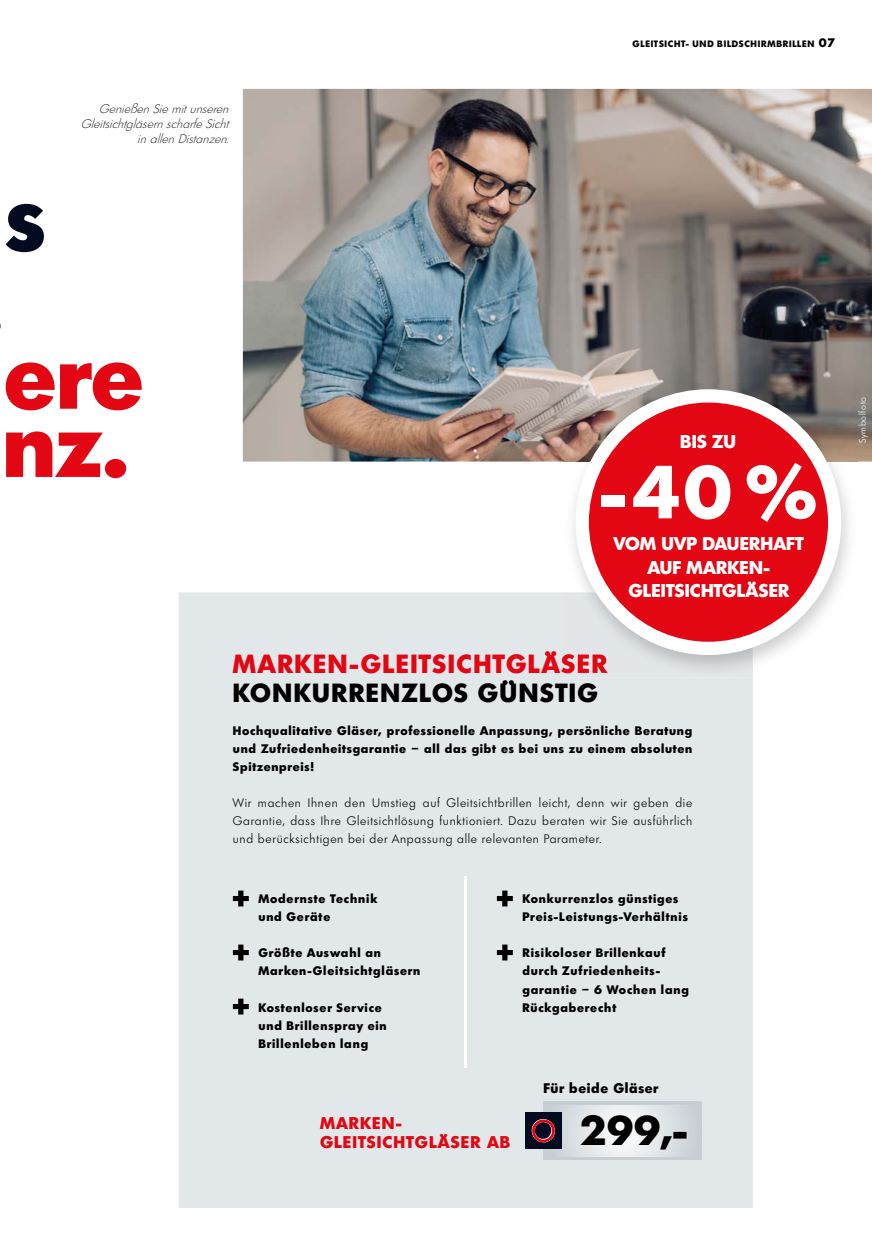
<style>
.page{position:relative;width:872px;height:1255px;background:#fff}
.page>*{position:absolute;margin:0;border:0;box-sizing:border-box;transform-origin:0 0}
.t1{font:800 92.25px "Limerick TS";color:#040b21}
.t2{font:800 91.35px/68.2px "Limerick TS";color:#e30613}
.t3{font:800 72.9px "Limerick TS";color:#fff}
.t4{font:800 40.5px "Limerick TS";color:#000}
.t5{font:800 25.5px "Limerick TS";letter-spacing:.06em;color:#e30613}
.t6{font:800 25.5px "Limerick TS";letter-spacing:.06em;color:#000}
.t7{font:800 18px/23.2px "Limerick TS";letter-spacing:.015em;color:#fff;text-align:center}
.t8{font:800 16.5px/19px "Limerick TS";letter-spacing:.065em;color:#e30613}
.t9{font:800 13.5px "Limerick TS";letter-spacing:.05em;color:#000}
.t10{font:800 12px/18px "Limerick TS";letter-spacing:.07em;color:#000}
.t11{font:300 12px/18px "Limerick TS";letter-spacing:.065em;color:#000;text-align:justify}
.t12{font:italic 200 12px/15px "Limerick TS";letter-spacing:.02em;color:#000;text-align:right}
.t13{font:800 9px "Limerick TS";letter-spacing:.085em;color:#000}
.t14{font:300 9px "Limerick TS";letter-spacing:.075em;color:#fff}
.s1{font-size:12px}
</style>
<div class="page">
<div style="left:179px;top:592px;width:574px;height:615px;background:#e2e7e9"></div>
<div style="left:233px;top:651px;width:331px;height:22px;background:#e2e7e9"></div>
<hr style="left:464px;top:875px;width:3px;height:192px;background:#fff">
<img style="left:243px;top:89px;width:629px;height:372px">
<img style="left:564px;top:383px;width:293px;height:279px">
<img style="left:564px;top:592px;width:189px;height:85px">
<img style="left:564px;top:651px;width:43px;height:22px">
<div style="left:575px;top:389px;width:266px;height:266px;background:#fff;border-radius:50%"></div>
<div style="left:589px;top:402px;width:239px;height:239px;background:#e30613;border-radius:50%"></div>
<div style="left:543px;top:1101px;width:159px;height:58px;background:#c7cfd4"></div>
<svg style="left:547px;top:1105px;width:139px;height:51px"></svg>
<div style="left:525px;top:1112px;width:37px;height:36px;background:#040b21"></div>
<svg style="left:532px;top:1119px;width:23px;height:23px"></svg>
<svg style="left:233px;top:890px;width:16px;height:16px"></svg>
<svg style="left:233px;top:944px;width:16px;height:16px"></svg>
<svg style="left:233px;top:998px;width:16px;height:16px"></svg>
<svg style="left:497px;top:890px;width:16px;height:16px"></svg>
<svg style="left:497px;top:944px;width:16px;height:16px"></svg>
<h1 class="t1" style="left:6px;top:157px;width:41px">s</h1>
<p class="t12" style="left:81px;top:102px;width:151px">Genießen Sie mit unseren<br>Gleitsichtgläsern scharfe Sicht in allen Distanzen.</p>
<p class="t13" style="left:632px;top:38px;width:204px">GLEITSICHT- UND BILDSCHIRMBRILLEN <span class="s1">07</span></p>
<h2 class="t2" style="left:2px;top:339px;width:143px">ere nz.</h2>
<h3 class="t7" style="left:680px;top:429px;width:57px">BIS ZU</h3>
<h3 class="t3" style="left:599px;top:444px;width:219px">-40 %</h3>
<h3 class="t7" style="left:614px;top:532px;width:191px">VOM UVP DAUERHAFT<br>AUF MARKEN-<br>GLEITSICHTGLÄSER</h3>
<h3 class="t5" style="left:233px;top:647px;width:376px">MARKEN-GLEITSICHTGLÄSER</h3>
<h3 class="t6" style="left:233px;top:676px;width:366px">KONKURRENZLOS GÜNSTIG</h3>
<p class="t10" style="left:233px;top:721px;width:461px;text-align:justify">Hochqualitative Gläser, professionelle Anpassung, persönliche Beratung und Zufriedenheitsgarantie – all das gibt es bei uns zu einem absoluten Spitzenpreis!</p>
<p class="t11" style="left:233px;top:794px;width:461px">Wir machen Ihnen den Umstieg auf Gleitsichtbrillen leicht, denn wir geben die Garantie, dass Ihre Gleitsichtlösung funktioniert. Dazu beraten wir Sie ausführlich und berücksichtigen bei der Anpassung alle relevanten Parameter.</p>
<p class="t10" style="left:258px;top:889px;width:120px">Modernste Technik und Geräte</p>
<p class="t10" style="left:258px;top:943px;width:163px">Größte Auswahl an<br>Marken-Gleitsichtgläsern</p>
<p class="t10" style="left:258px;top:997px;width:130px">Kostenloser Service und Brillenspray ein<br>Brillenleben lang</p>
<h3 class="t8" style="left:320px;top:1113px;width:191px">MARKEN-<br>GLEITSICHTGLÄSER AB</h3>
<p class="t10" style="left:522px;top:889px;width:167px">Konkurrenzlos günstiges<br>Preis-Leistungs-Verhältnis</p>
<p class="t10" style="left:522px;top:943px;width:168px">Risikoloser Brillenkauf durch Zufriedenheits&shy;garantie – 6 Wochen lang<br>Rückgaberecht</p>
<p class="t9" style="left:543px;top:1079px;width:116px">Für beide Gläser</p>
<h3 class="t4" style="left:580px;top:1103px;width:109px">299,-</h3>
<p class="t14" style="left:857px;top:443px;width:48px;rotate:-90deg">Symbolfoto</p>
</div>
